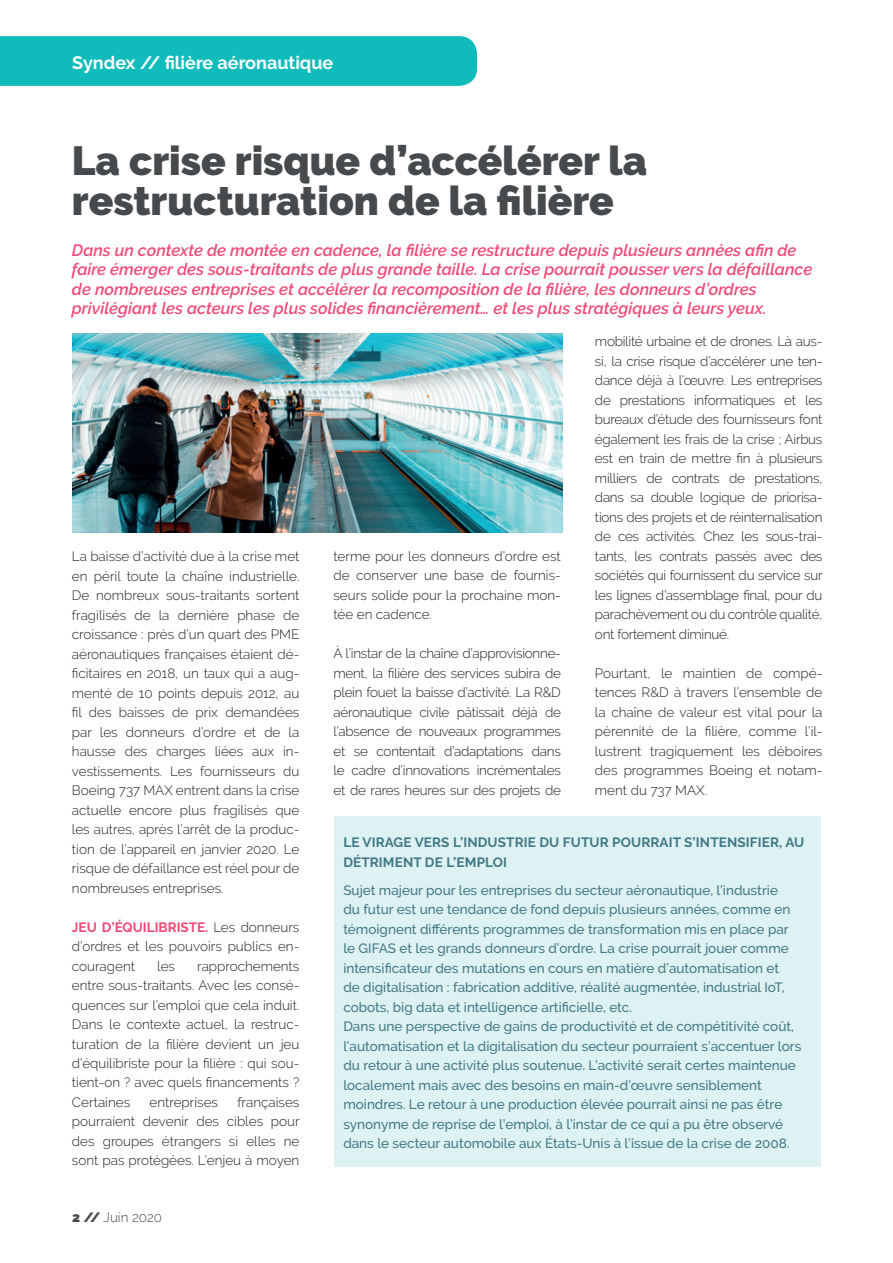
<style>
.page{position:relative;width:893px;height:1263px;background:#fff}
.page>*{position:absolute;margin:0;border:0;box-sizing:border-box;transform-origin:0 0}
.t1{font:900 40.5px/40.5px "Raleway";color:#464a4c}
.t2{font:700 18px "Raleway";color:#fff}
.t3{font:italic 600 16.5px/19.5px "Raleway";color:#f04a75}
.t4{font:300 13.5px/19.5px "Raleway";color:#231f20;text-align:justify}
.t5{font:500 13.5px/19.5px "Raleway";color:#427986}
.t6{font:700 13.5px/19.5px "Raleway";letter-spacing:.01em;color:#427986}
.t7{font:300 13.5px "Raleway";color:#464a4c}
.s1{font-weight:700;color:#f04a75}
.s2{font-weight:900}
</style>
<div class="page">
<div style="left:0;top:36px;width:477px;height:50px;background:#0fbbbb"></div>
<div style="left:335px;top:816px;width:486px;height:350px;background:#def1f3"></div>
<img style="left:73px;top:334px;width:489px;height:199px">
<h2 class="t2" style="left:72px;top:53px;width:262px">Syndex // filière aéronautique</h2>
<h1 class="t1" style="left:72px;top:140px;width:577px">La crise risque d’accélérer la restructuration de la filière</h1>
<p class="t3" style="left:72px;top:240px;width:742px">Dans un contexte de montée en cadence, la filière se restructure depuis plusieurs années afin de faire émerger des sous-traitants de plus grande taille. La crise pourrait pousser vers la défaillance de nombreuses entreprises et accélérer la recomposition de la filière, les donneurs d’ordres privilégiant les acteurs les plus solides financièrement… et les plus stratégiques à leurs yeux.</p>
<p class="t4" style="left:72px;top:546px;width:229px">La baisse d’activité due à la crise met en péril toute la chaîne industrielle.<br>De nombreux sous-traitants sortent fragilisés de la dernière phase de croissance : près d’un quart des PME aéronautiques françaises étaient dé&shy;ficitaires en 2018, un taux qui a aug&shy;menté de 10 points depuis 2012, au fil des baisses de prix demandées par les donneurs d’ordre et de la hausse des charges liées aux in&shy;vestissements. Les fournisseurs du Boeing 737 MAX entrent dans la crise actuelle encore plus fragilisés que les autres, après l’arrêt de la produc&shy;tion de l’appareil en janvier 2020. Le risque de défaillance est réel pour de nombreuses entreprises.</p>
<p class="t4" style="left:72px;top:917px;width:229px"><span class="s1">JEU D’ÉQUILIBRISTE.</span> Les donneurs d’ordres et les pouvoirs publics en&shy;couragent</p>
<p class="t4" style="left:72px;top:956px;width:229px;text-indent:125px">rapprochements entre sous-traitants. Avec les consé&shy;quences sur l’emploi que cela induit.<br>Dans le contexte actuel, la restruc&shy;turation de la filière devient un jeu d’équilibriste pour la filière : qui sou&shy;tient-on ? avec quels financements ?<br>Certaines</p>
<p class="t4" style="left:157px;top:956px;width:19px">les</p>
<p class="t4" style="left:72px;top:1092px;width:229px;text-indent:165px">françaises pourraient devenir des cibles pour des groupes étrangers si elles ne sont pas protégées. L’enjeu à moyen</p>
<p class="t4" style="left:150px;top:1092px;width:70px">entreprises</p>
<p class="t7" style="left:72px;top:1209px;width:91px"><span class="s2">2 //</span> Juin 2020</p>
<p class="t4" style="left:333px;top:546px;width:229px">terme pour les donneurs d’ordre est de conserver une base de fournis&shy;seurs solide pour la prochaine mon&shy;tée en cadence.</p>
<p class="t4" style="left:333px;top:644px;width:229px">À l’instar de la chaîne d’approvisionne&shy;ment, la filière des services subira de plein fouet la baisse d’activité. La R&amp;D aéronautique civile pâtissait déjà de l’absence de nouveaux programmes et se contentait d’adaptations dans le cadre d’innovations incrémentales et de rares heures sur des projets de</p>
<p class="t4" style="left:595px;top:332px;width:229px">mobilité urbaine et de drones. Là aus&shy;si, la crise risque d’accélérer une ten&shy;dance déjà à l’œuvre. Les entreprises de prestations informatiques et les bureaux d’étude des fournisseurs font également les frais de la crise ; Airbus est en train de mettre fin à plusieurs milliers de contrats de prestations, dans sa double logique de priorisa&shy;tions des projets et de réinternalisation de ces activités. Chez les sous-trai&shy;tants, les contrats passés avec des sociétés qui fournissent du service sur les lignes d’assemblage final, pour du parachèvement ou du contrôle qualité, ont fortement diminué.</p>
<p class="t4" style="left:595px;top:663px;width:229px">Pourtant, le maintien de compé&shy;tences R&amp;D à travers l’ensemble de la chaîne de valeur est vital pour la pérennité de la filière, comme l’il&shy;lustrent tragiquement les déboires des programmes Boeing et notam&shy;ment du 737 MAX.</p>
<p class="t6" style="left:343px;top:833px;width:462px">LE VIRAGE VERS L’INDUSTRIE DU FUTUR POURRAIT S’INTENSIFIER, AU<br>DÉTRIMENT DE L’EMPLOI</p>
<p class="t5" style="left:343px;top:880px;width:460px">Sujet majeur pour les entreprises du secteur aéronautique, l’industrie<br>du futur est une tendance de fond depuis plusieurs années, comme en témoignent différents programmes de transformation mis en place par le GIFAS et les grands donneurs d’ordre. La crise pourrait jouer comme intensificateur des mutations en cours en matière d’automatisation et<br>de digitalisation : fabrication additive, réalité augmentée, industrial IoT, cobots, big data et intelligence artificielle, etc.<br>Dans une perspective de gains de productivité et de compétitivité coût, l’automatisation et la digitalisation du secteur pourraient s’accentuer lors du retour à une activité plus soutenue. L’activité serait certes maintenue localement mais avec des besoins en main-d’œuvre sensiblement moindres. Le retour à une production élevée pourrait ainsi ne pas être synonyme de reprise de l’emploi, à l’instar de ce qui a pu être observé dans le secteur automobile aux États-Unis à l’issue de la crise de 2008.</p>
</div>
